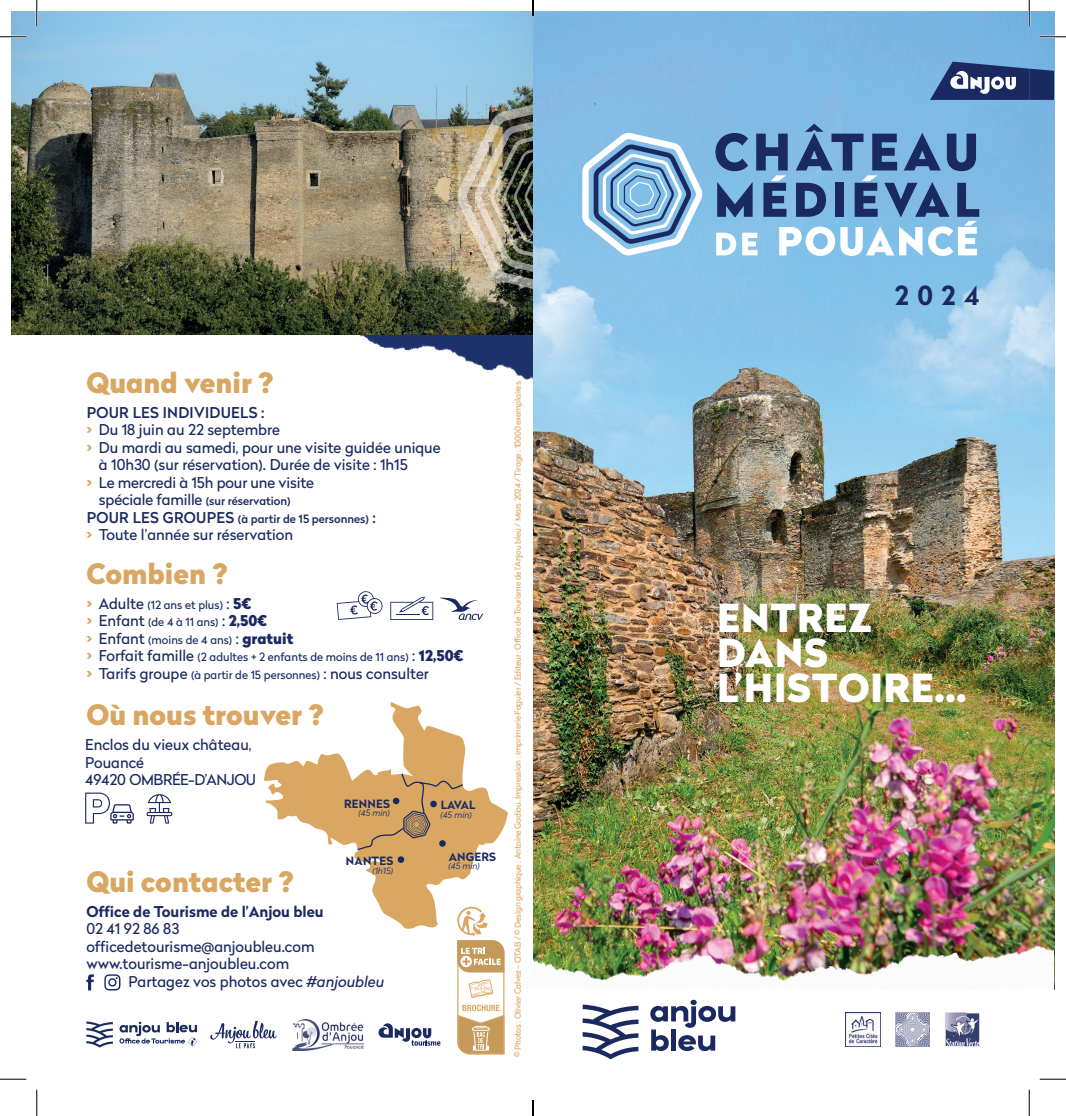
<style>
.page{position:relative;width:1066px;height:1116px;background:#fff}
.page>*{position:absolute;margin:0;border:0;box-sizing:border-box;transform-origin:0 0}
.t1{font:900 38.5px/35px "Radikal";letter-spacing:.02em;color:#fff}
.t2{font:900 28px "Radikal";color:#d9a762}
.t3{font:700 26.25px "Radikal";color:#1a2a61}
.t4{font:14.88px/17.5px "Radikal";color:#1a2a61}
.t5{font:700 14.88px "Radikal";color:#1a2a61}
.t6{font:500 14.88px "Radikal";letter-spacing:.02em;color:#1a2a61}
.t7{font:11.38px/17.5px "Radikal";color:#1a2a61}
.t8{font:500 11.38px/17.5px "Radikal";color:#1a2a61}
.t9{font:700 11.38px "Radikal";letter-spacing:.02em;color:#1a2a61}
.t10{font:italic 300 8.75px "Radikal";color:#1a2a61}
.t11{font:8.4px "Radikal";letter-spacing:-.025em;color:#d9a762}
.s1{font-weight:700;color:#d9a762}
.s2{font-weight:400;font-size:14.88px}
.s3{font-size:14.88px}
.s4{font-weight:700;font-size:14.88px;color:#d9a762}
.s5{font-weight:900;font-size:14.88px}
.s6{font-size:11.38px}
.s7{font-style:italic}
</style>
<div class="page">
<img style="left:14px;top:334px;width:519px;height:46px">
<img style="left:12px;top:12px;width:521px;height:322px">
<img style="left:533px;top:12px;width:521px;height:910px">
<img style="left:457px;top:94px;width:245px;height:206px">
<svg style="left:715px;top:124px;width:264px;height:132px;background:#729cc4"></svg>
<img style="left:533px;top:922px;width:521px;height:59px">
<svg style="left:582px;top:1004px;width:56px;height:55px"></svg>
<svg style="left:650px;top:999px;width:85px;height:51px"></svg>
<svg style="left:895px;top:1012px;width:35px;height:34px"></svg>
<img style="left:945px;top:1012px;width:34px;height:34px">
<svg style="left:930px;top:62px;width:124px;height:38px;background:#495f8d"></svg>
<img style="left:845px;top:1012px;width:35px;height:34px">
<svg style="left:263px;top:702px;width:246px;height:227px"></svg>
<div style="left:397px;top:856px;width:7px;height:6px;background:#1a2a61;border-radius:50%"></div>
<svg style="left:356px;top:772px;width:107px;height:78px;background:#cc9f63"></svg>
<svg style="left:104px;top:974px;width:16px;height:16px"></svg>
<svg style="left:86px;top:974px;width:8px;height:16px"></svg>
<svg style="left:440px;top:597px;width:43px;height:23px"></svg>
<svg style="left:337px;top:591px;width:46px;height:29px"></svg>
<svg style="left:390px;top:596px;width:43px;height:24px"></svg>
<svg style="left:85px;top:792px;width:49px;height:31px"></svg>
<svg style="left:147px;top:794px;width:25px;height:29px"></svg>
<svg style="left:378px;top:1023px;width:62px;height:22px"></svg>
<svg style="left:86px;top:1021px;width:27px;height:26px"></svg>
<svg style="left:119px;top:1021px;width:78px;height:25px"></svg>
<svg style="left:210px;top:1020px;width:67px;height:28px"></svg>
<img style="left:292px;top:1019px;width:71px;height:30px">
<svg style="left:457px;top:906px;width:47px;height:148px"></svg>
<hr style="left:0;top:36px;width:26px;height:2px;background:#fff">
<hr style="left:1039px;top:36px;width:27px;height:2px;background:#fff">
<hr style="left:36px;top:0;width:2px;height:26px;background:#fff">
<hr style="left:1028px;top:0;width:2px;height:26px;background:#fff">
<svg style="left:0;top:36px;width:26px;height:1px"></svg>
<svg style="left:1039px;top:36px;width:27px;height:1px"></svg>
<svg style="left:0;top:1078px;width:26px;height:1px"></svg>
<svg style="left:1039px;top:1078px;width:27px;height:1px"></svg>
<svg style="left:36px;top:0;width:1px;height:26px"></svg>
<svg style="left:36px;top:1089px;width:1px;height:26px"></svg>
<svg style="left:1029px;top:0;width:1px;height:26px"></svg>
<svg style="left:1029px;top:1089px;width:1px;height:26px"></svg>
<svg style="left:532px;top:0;width:2px;height:16px"></svg>
<svg style="left:532px;top:1100px;width:2px;height:15px"></svg>
<h2 class="t2" style="left:86px;top:361px;width:189px">Quand venir ?</h2>
<p class="t6" style="left:87px;top:401px;width:179px">POUR LES INDIVIDUELS :</p>
<p class="t4" style="left:86px;top:420px;width:195px"><span class="s1">&gt;</span> Du 18 juin au 22 septembre</p>
<p class="t4" style="left:86px;top:438px;width:356px"><span class="s1">&gt;</span> Du mardi au samedi, pour une visite guidée unique</p>
<p class="t4" style="left:99px;top:455px;width:310px">à 10h30 (sur réservation). Durée de visite : 1h15</p>
<p class="t4" style="left:86px;top:473px;width:229px"><span class="s1">&gt;</span> Le mercredi à 15h pour une visite</p>
<p class="t8" style="left:87px;top:492px;width:291px;text-indent:12px"><span class="s2">spéciale famille</span> (sur réservation)<br><span class="s3">POUR LES GROUPES</span> (à partir de 15 personnes) <span class="s3">:</span></p>
<p class="t4" style="left:86px;top:525px;width:208px"><span class="s1">&gt;</span> Toute l’année sur réservation</p>
<h2 class="t2" style="left:86px;top:552px;width:143px">Combien ?</h2>
<p class="t7" style="left:86px;top:595px;width:379px"><span class="s4">&gt;</span> <span class="s3">Adulte</span> (12 ans et plus) <span class="s3">:</span> <span class="s5">5€<br></span><span class="s4">&gt;</span> <span class="s3">Enfant</span> (de 4 à 11 ans) <span class="s3">:</span> <span class="s5">2,50€<br></span><span class="s4">&gt;</span> <span class="s3">Enfant</span> (moins de 4 ans) <span class="s3">:</span> <span class="s5">gratuit<br></span><span class="s4">&gt;</span> <span class="s3">Forfait famille</span> (2 adultes + 2 enfants de moins de 11 ans) <span class="s3">:</span> <span class="s5">12,50€</span></p>
<p class="t4" style="left:86px;top:664px;width:344px"><span class="s1">&gt;</span> Tarifs groupe <span class="s6">(à partir de 15 personnes)</span> : nous consulter</p>
<h2 class="t2" style="left:86px;top:694px;width:239px">Où nous trouver ?</h2>
<p class="t4" style="left:85px;top:735px;width:173px">Enclos du vieux château,<br>Pouancé<br>49420 OMBRÉE-D’ANJOU</p>
<h2 class="t2" style="left:86px;top:860px;width:209px">Qui contacter ?</h2>
<p class="t9" style="left:344px;top:795px;width:47px">RENNES</p>
<p class="t10" style="left:358px;top:806px;width:33px">(45 min)</p>
<p class="t9" style="left:346px;top:852px;width:49px">NANTES</p>
<p class="t10" style="left:372px;top:864px;width:22px">(1h15)</p>
<p class="t5" style="left:86px;top:900px;width:239px">Office de Tourisme de l’Anjou bleu</p>
<p class="t4" style="left:86px;top:919px;width:230px">02 41 92 86 83 officedetourisme@anjoubleu.com www.tourisme-anjoubleu.com</p>
<p class="t4" style="left:128px;top:971px;width:257px">Partagez vos photos avec <span class="s7">#anjoubleu</span></p>
<p class="t9" style="left:441px;top:796px;width:36px">LAVAL</p>
<p class="t10" style="left:440px;top:808px;width:33px">(45 min)</p>
<p class="t9" style="left:449px;top:847px;width:49px">ANGERS</p>
<p class="t10" style="left:448px;top:859px;width:33px">(45 min)</p>
<p class="t11" style="left:512px;top:1056px;width:678px;rotate:-90deg">© Photos : Olivier Calvez - OTAB / © Design graphique : Antoine Gadiou. Impression : imprimerie Faguier / Editeur : Office de Tourisme de l’Anjou bleu / Mars 2024 / Tirage : 10000 exemplaires.</p>
<h3 class="t3" style="left:895px;top:276px;width:86px">2024</h3>
<h1 class="t1" style="left:717px;top:599px;width:251px">ENTREZ<br>DANS<br>L’HISTOIRE…</h1>
</div>
